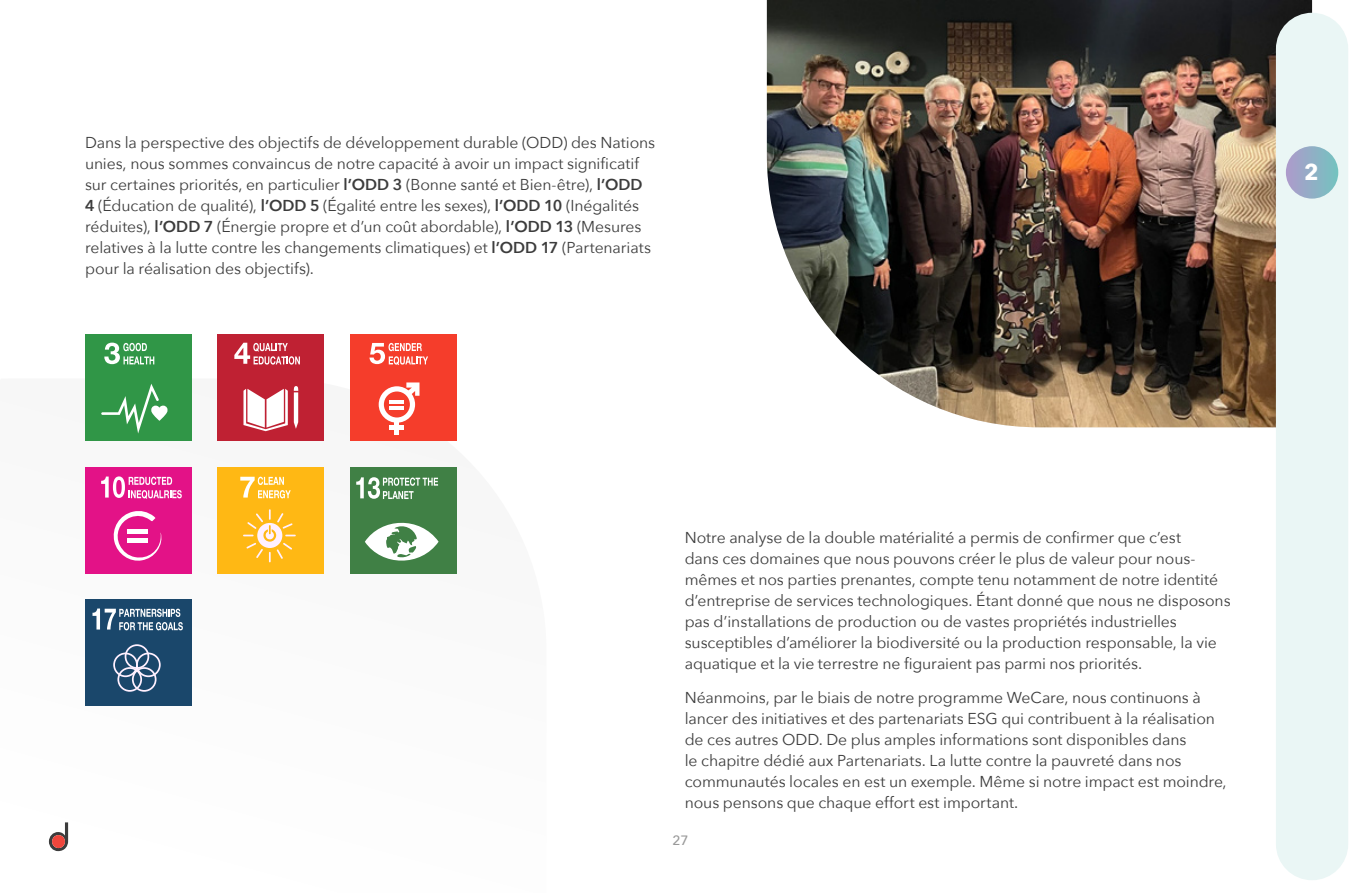
<style>
.page{position:relative;width:1361px;height:893px;background:#fff}
.page>*{position:absolute;margin:0;border:0;box-sizing:border-box;transform-origin:0 0}
.t1{font:700 22.5px "Avenir Next";color:#fff}
.t2{font:15.75px/21px "Avenir Next";letter-spacing:-.01em;color:#3c3c3c}
.t3{font:500 13.5px "Avenir Next";color:#999}
.s1{font-weight:600}
</style>
<div class="page">
<img style="left:767px;top:0;width:545px;height:427px">
<div style="left:85px;top:467px;width:107px;height:106px;background:#e31287"></div>
<svg style="left:113px;top:511px;width:49px;height:50px"></svg>
<svg style="left:101px;top:476px;width:81px;height:23px"></svg>
<div style="left:85px;top:599px;width:107px;height:107px;background:#1a476b"></div>
<svg style="left:113px;top:644px;width:48px;height:48px"></svg>
<svg style="left:92px;top:608px;width:91px;height:22px"></svg>
<div style="left:85px;top:334px;width:107px;height:107px;background:#309647"></div>
<svg style="left:101px;top:384px;width:67px;height:50px"></svg>
<svg style="left:104px;top:343px;width:50px;height:21px"></svg>
<div style="left:217px;top:467px;width:107px;height:106px;background:#ffb814"></div>
<svg style="left:243px;top:509px;width:53px;height:53px"></svg>
<svg style="left:240px;top:477px;width:51px;height:21px"></svg>
<div style="left:217px;top:334px;width:107px;height:107px;background:#bf2133"></div>
<svg style="left:243px;top:386px;width:56px;height:45px"></svg>
<svg style="left:234px;top:343px;width:66px;height:22px"></svg>
<div style="left:350px;top:467px;width:107px;height:106px;background:#408045"></div>
<svg style="left:365px;top:522px;width:73px;height:39px"></svg>
<svg style="left:356px;top:477px;width:82px;height:22px"></svg>
<div style="left:350px;top:334px;width:107px;height:107px;background:#f53d2b"></div>
<hr style="left:395px;top:420px;width:4px;height:15px;background:#fff">
<hr style="left:389px;top:425px;width:15px;height:4px;background:#fff">
<svg style="left:379px;top:382px;width:40px;height:41px"></svg>
<hr style="left:389px;top:400px;width:15px;height:4px;background:#fff">
<hr style="left:389px;top:406px;width:15px;height:4px;background:#fff">
<svg style="left:369px;top:343px;width:59px;height:22px"></svg>
<svg style="left:49px;top:822px;width:19px;height:29px"></svg>
<div style="left:52px;top:835px;width:13px;height:13px;background:#ef463c;border-radius:50%"></div>
<div style="left:1276px;top:13px;width:72px;height:867px;background:#eaf6f5;border-radius:36px"></div>
<div style="left:1286px;top:146px;width:52px;height:53px;background:linear-gradient(to right,#ae9bcb,#77c3c0);border-radius:26px"></div>
<p class="t2" style="left:85px;top:131px;width:572px">Dans la perspective des objectifs de développement durable (ODD) des Nations unies, nous sommes convaincus de notre capacité à avoir un impact significatif sur certaines priorités, en particulier <span class="s1">l’ODD 3</span> (Bonne santé et Bien-être), <span class="s1">l’ODD 4</span> (Éducation de qualité), <span class="s1">l’ODD 5</span> (Égalité entre les sexes), <span class="s1">l’ODD 10</span> (Inégalités réduites), <span class="s1">l’ODD 7</span> (Énergie propre et d’un coût abordable), <span class="s1">l’ODD 13</span> (Mesures relatives à la lutte contre les changements climatiques) et <span class="s1">l’ODD 17</span> (Partenariats pour la réalisation des objectifs).</p>
<h1 class="t1" style="left:1304px;top:153px;width:16px">2</h1>
<p class="t2" style="left:685px;top:526px;width:547px">Notre analyse de la double matérialité a permis de confirmer que c’est<br>dans ces domaines que nous pouvons créer le plus de valeur pour nous&shy;mêmes et nos parties prenantes, compte tenu notamment de notre identité d’entreprise de services technologiques. Étant donné que nous ne disposons pas d’installations de production ou de vastes propriétés industrielles susceptibles d’améliorer la biodiversité ou la production responsable, la vie aquatique et la vie terrestre ne figuraient pas parmi nos priorités.</p>
<p class="t2" style="left:685px;top:686px;width:543px">Néanmoins, par le biais de notre programme WeCare, nous continuons à lancer des initiatives et des partenariats ESG qui contribuent à la réalisation de ces autres ODD. De plus amples informations sont disponibles dans<br>le chapitre dédié aux Partenariats. La lutte contre la pauvreté dans nos communautés locales en est un exemple. Même si notre impact est moindre, nous pensons que chaque effort est important.</p>
<p class="t3" style="left:672px;top:829px;width:18px">27</p>
</div>
